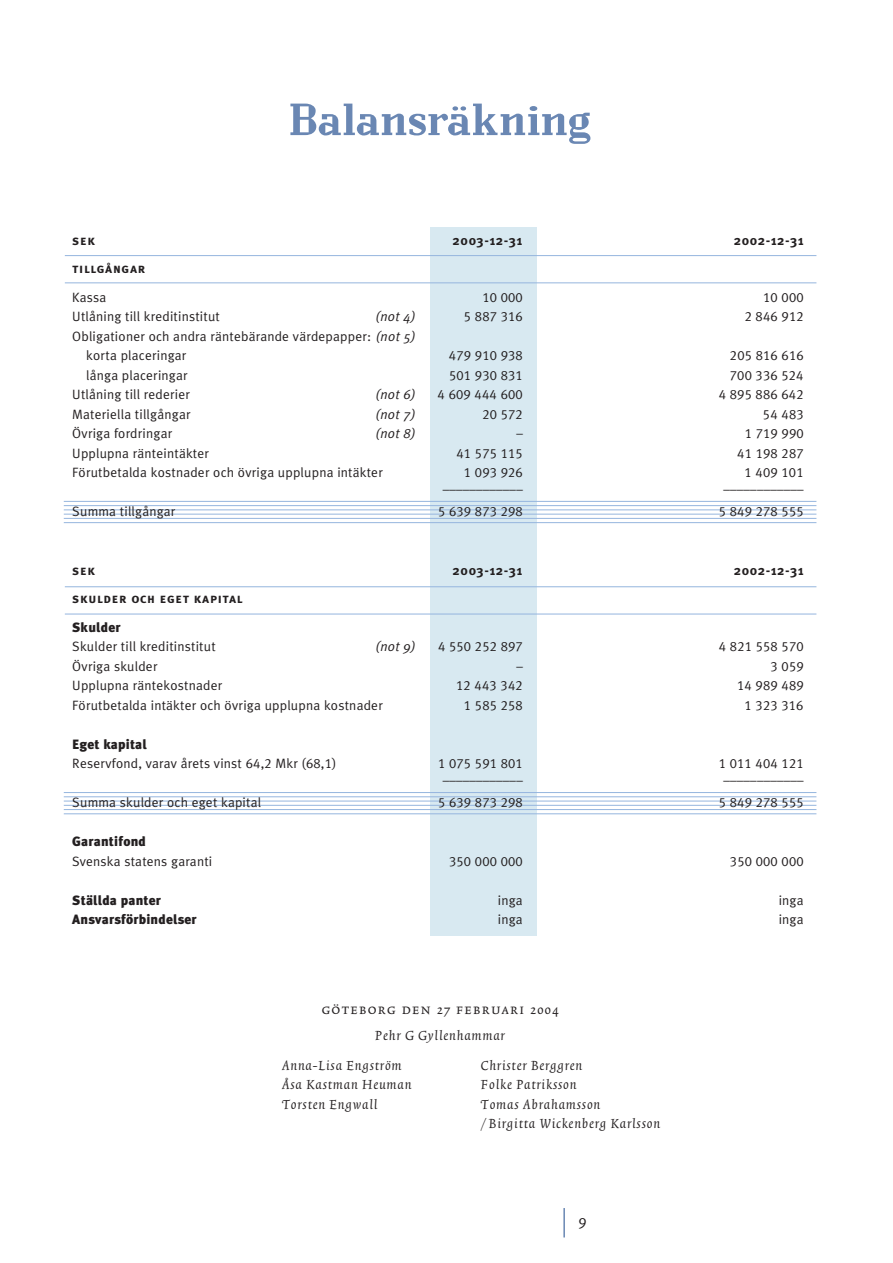
<style>
.page{position:relative;width:893px;height:1263px;background:#fff}
.page>*{position:absolute;margin:0;border:0;box-sizing:border-box;transform-origin:0 0}
.t1{font:63px "Zenith";letter-spacing:-.005em;color:#6a87b3}
.t2{font:italic 16.5px/19.5px "Trinite No 1";letter-spacing:.05em;color:#231f20}
.t3{font:16.5px "Trinite No 1 Rom Con Exp";letter-spacing:.08em;color:#231f20}
.t4{font:15px "Meta Plus Normal Caps";color:#231f20}
.t5{font:13.5px/19.5px "Meta Plus Normal";letter-spacing:.015em;color:#231f20}
.t6{font:13.5px "Meta Plus Normal Caps";letter-spacing:.015em;color:#231f20}
.t7{font:900 13.5px "Meta Plus";letter-spacing:.015em;color:#231f20}
.t8{font:700 13.5px "Meta Plus";letter-spacing:.05em;color:#231f20}
.t9{font:13.5px "Meta Plus Bold Caps";letter-spacing:.05em;color:#231f20}
.t10{font:italic 13.5px "Meta Plus Normal";letter-spacing:.015em;color:#231f20}
.s1{font-style:italic}
.s2{font-family:"Meta Plus Normal Caps"}
</style>
<div class="page">
<hr style="left:563px;top:1208px;width:2px;height:29px;background:#6a87b3">
<div style="left:430px;top:227px;width:106px;height:708px;background:#d8e9f1"></div>
<hr style="left:64px;top:501px;width:752px;height:1px;background:#95b5de">
<hr style="left:64px;top:505px;width:752px;height:1px;background:#95b5de">
<hr style="left:64px;top:509px;width:752px;height:1px;background:#95b5de">
<hr style="left:64px;top:514px;width:752px;height:1px;background:#95b5de">
<hr style="left:64px;top:518px;width:752px;height:1px;background:#95b5de">
<hr style="left:64px;top:522px;width:752px;height:1px;background:#95b5de">
<hr style="left:65px;top:255px;width:751px;height:1px;background:#95b5de">
<hr style="left:65px;top:282px;width:751px;height:1px;background:#95b5de">
<hr style="left:64px;top:792px;width:752px;height:1px;background:#95b5de">
<hr style="left:64px;top:796px;width:752px;height:1px;background:#95b5de">
<hr style="left:64px;top:801px;width:752px;height:1px;background:#95b5de">
<hr style="left:64px;top:805px;width:752px;height:1px;background:#95b5de">
<hr style="left:64px;top:809px;width:752px;height:1px;background:#95b5de">
<hr style="left:64px;top:813px;width:752px;height:1px;background:#95b5de">
<hr style="left:65px;top:586px;width:751px;height:1px;background:#95b5de">
<hr style="left:65px;top:614px;width:751px;height:1px;background:#95b5de">
<h1 class="t1" style="left:289px;top:94px;width:303px">Balansräkning</h1>
<p class="t9" style="left:72px;top:232px;width:24px">sek</p>
<p class="t8" style="left:453px;top:232px;width:71px">2003-12-31</p>
<p class="t8" style="left:734px;top:232px;width:71px">2002-12-31</p>
<p class="t9" style="left:72px;top:261px;width:74px">tillgångar</p>
<p class="t5" style="left:72px;top:287px;width:35px">Kassa</p>
<p class="t6" style="left:482px;top:289px;width:42px">10 000</p>
<p class="t6" style="left:763px;top:289px;width:42px">10 000</p>
<p class="t5" style="left:72px;top:307px;width:149px">Utlåning till kreditinstitut</p>
<p class="t10" style="left:376px;top:309px;width:42px">(not 4)</p>
<p class="t6" style="left:464px;top:309px;width:60px">5 887 316</p>
<p class="t6" style="left:745px;top:309px;width:60px">2 846 912</p>
<p class="t5" style="left:86px;top:326px;width:331px;text-indent:-14px">Obligationer och andra räntebärande värdepapper: <span class="s1">(not 5) </span>korta placeringar</p>
<p class="t6" style="left:449px;top:348px;width:75px">479 910 938</p>
<p class="t6" style="left:730px;top:348px;width:75px">205 816 616</p>
<p class="t5" style="left:86px;top:365px;width:103px">långa placeringar</p>
<p class="t6" style="left:449px;top:367px;width:75px">501 930 831</p>
<p class="t6" style="left:730px;top:367px;width:75px">700 336 524</p>
<p class="t5" style="left:72px;top:385px;width:119px">Utlåning till rederier</p>
<p class="t10" style="left:376px;top:387px;width:42px">(not 6)</p>
<p class="t6" style="left:438px;top:387px;width:87px">4 609 444 600</p>
<p class="t6" style="left:719px;top:387px;width:86px">4 895 886 642</p>
<p class="t5" style="left:72px;top:404px;width:120px">Materiella tillgångar</p>
<p class="t10" style="left:376px;top:406px;width:42px">(not 7)</p>
<p class="t6" style="left:482px;top:406px;width:42px">20 572</p>
<p class="t6" style="left:763px;top:406px;width:42px">54 483</p>
<p class="t5" style="left:72px;top:424px;width:101px">Övriga fordringar</p>
<p class="t10" style="left:376px;top:426px;width:42px">(not 8)</p>
<p class="t6" style="left:516px;top:426px;width:8px">–</p>
<p class="t6" style="left:745px;top:426px;width:60px">1 719 990</p>
<p class="t5" style="left:72px;top:443px;width:138px">Upplupna ränteintäkter</p>
<p class="t6" style="left:456px;top:445px;width:68px">41 575 115</p>
<p class="t6" style="left:737px;top:445px;width:68px">41 198 287</p>
<p class="t5" style="left:72px;top:463px;width:312px">Förutbetalda kostnader och övriga upplupna intäkter</p>
<p class="t6" style="left:464px;top:465px;width:60px">1 093 926</p>
<p class="t6" style="left:745px;top:465px;width:60px">1 409 101</p>
<p class="t5" style="left:443px;top:479px;width:82px">––––––––––––</p>
<p class="t5" style="left:723px;top:479px;width:82px">––––––––––––</p>
<p class="t5" style="left:72px;top:502px;width:105px">Summa tillgångar</p>
<p class="t6" style="left:438px;top:504px;width:86px">5 639 873 298</p>
<p class="t6" style="left:719px;top:504px;width:86px">5 849 278 555</p>
<p class="t9" style="left:72px;top:562px;width:24px">sek</p>
<p class="t8" style="left:453px;top:562px;width:71px">2003-12-31</p>
<p class="t8" style="left:734px;top:562px;width:71px">2002-12-31</p>
<p class="t9" style="left:72px;top:591px;width:172px">skulder och eget kapital</p>
<p class="t7" style="left:72px;top:619px;width:50px">Skulder</p>
<p class="t5" style="left:72px;top:637px;width:145px">Skulder till kreditinstitut</p>
<p class="t10" style="left:376px;top:639px;width:42px">(not 9)</p>
<p class="t6" style="left:438px;top:639px;width:86px">4 550 252 897</p>
<p class="t6" style="left:719px;top:639px;width:86px">4 821 558 570</p>
<p class="t5" style="left:72px;top:656px;width:87px">Övriga skulder</p>
<p class="t6" style="left:516px;top:658px;width:8px">–</p>
<p class="t6" style="left:771px;top:658px;width:35px">3 059</p>
<p class="t5" style="left:72px;top:676px;width:151px">Upplupna räntekostnader</p>
<p class="t6" style="left:456px;top:678px;width:68px">12 443 342</p>
<p class="t6" style="left:737px;top:678px;width:68px">14 989 489</p>
<p class="t5" style="left:72px;top:695px;width:312px">Förutbetalda intäkter och övriga upplupna kostnader</p>
<p class="t6" style="left:464px;top:697px;width:60px">1 585 258</p>
<p class="t6" style="left:745px;top:697px;width:60px">1 323 316</p>
<p class="t7" style="left:72px;top:736px;width:76px">Eget kapital</p>
<p class="t5" style="left:72px;top:754px;width:266px">Reservfond, varav årets vinst <span class="s2">64,2</span> Mkr <span class="s2">(68,1)</span></p>
<p class="t6" style="left:438px;top:756px;width:86px">1 075 591 801</p>
<p class="t6" style="left:719px;top:756px;width:86px">1 011 404 121</p>
<p class="t5" style="left:443px;top:770px;width:82px">––––––––––––</p>
<p class="t5" style="left:723px;top:770px;width:82px">––––––––––––</p>
<p class="t5" style="left:72px;top:793px;width:190px">Summa skulder och eget kapital</p>
<p class="t6" style="left:438px;top:795px;width:86px">5 639 873 298</p>
<p class="t6" style="left:719px;top:795px;width:86px">5 849 278 555</p>
<p class="t7" style="left:72px;top:834px;width:75px">Garantifond</p>
<p class="t5" style="left:72px;top:851px;width:141px">Svenska statens garanti</p>
<p class="t6" style="left:449px;top:853px;width:75px">350 000 000</p>
<p class="t6" style="left:730px;top:853px;width:75px">350 000 000</p>
<p class="t7" style="left:72px;top:892px;width:90px">Ställda panter</p>
<p class="t5" style="left:498px;top:890px;width:26px">inga</p>
<p class="t5" style="left:779px;top:890px;width:26px">inga</p>
<p class="t7" style="left:72px;top:912px;width:126px">Ansvarsförbindelser</p>
<p class="t5" style="left:498px;top:910px;width:26px">inga</p>
<p class="t5" style="left:779px;top:910px;width:26px">inga</p>
<p class="t3" style="left:322px;top:1002px;width:238px">göteborg den 27 februari 2004</p>
<p class="t2" style="left:282px;top:1020px;width:224px;line-height:30.5px;text-indent:93px">Pehr G Gyllenhammar<br>Anna-Lisa Engström</p>
<p class="t2" style="left:282px;top:1076px;width:131px">Åsa Kastman Heuman<br>Torsten Engwall</p>
<p class="t2" style="left:481px;top:1056px;width:181px">Christer Berggren<br>Folke Patriksson<br>Tomas Abrahamsson<br>/ Birgitta Wickenberg Karlsson</p>
<p class="t4" style="left:578px;top:1214px;width:10px">9</p>
</div>
